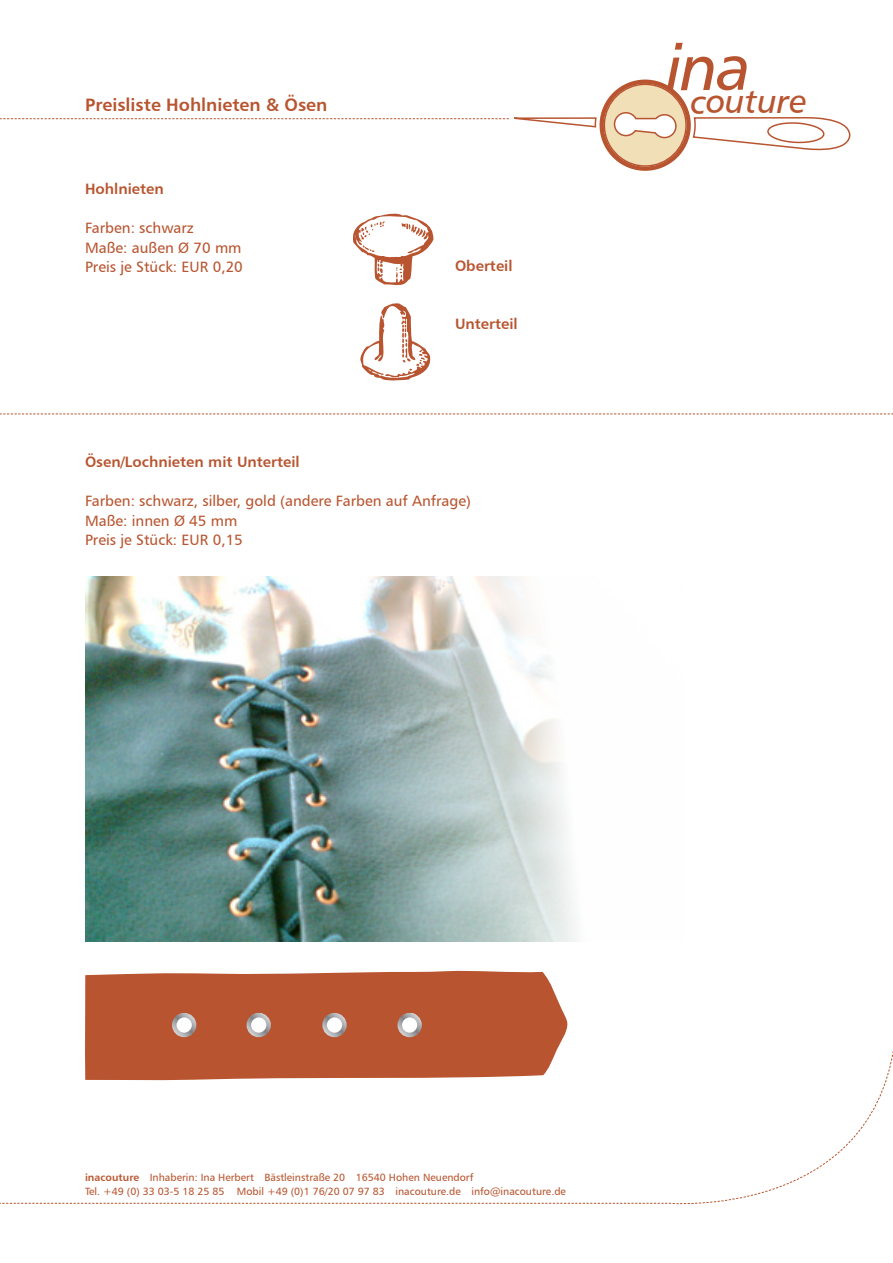
<style>
.page{position:relative;width:893px;height:1263px;background:#fff}
.page>*{position:absolute;margin:0;border:0;box-sizing:border-box;transform-origin:0 0}
.t1{font:33.75px "Humanist 777 BT Italic B";color:#b85530}
.t2{font:18px "Humanist 777 BT Bold B";color:#b85530}
.t3{font:15px "Humanist 777 BT Roman B";color:#b85530}
.t4{font:15px "Humanist 777 BT Bold B";color:#b85530}
.t5{font:10.5px "Humanist 777 BT Roman B";color:#b85530}
.s1{font-family:"Humanist 777 BT Bold B"}
</style>
<div class="page">
<svg style="left:0;top:80px;width:851px;height:91px"></svg>
<svg style="left:0;top:414px;width:893px;height:1px"></svg>
<svg style="left:360px;top:303px;width:71px;height:78px"></svg>
<svg style="left:353px;top:213px;width:81px;height:72px"></svg>
<img style="left:85px;top:576px;width:492px;height:365px">
<svg style="left:85px;top:970px;width:476px;height:36px;background:#be6543"></svg>
<svg style="left:0;top:1006px;width:893px;height:198px"></svg>
<p class="t2" style="left:85px;top:94px;width:244px">Preisliste Hohlnieten &amp; Ösen</p>
<p class="t4" style="left:85px;top:180px;width:80px">Hohlnieten</p>
<p class="t3" style="left:85px;top:219px;width:110px">Farben: schwarz</p>
<p class="t3" style="left:85px;top:238px;width:158px">Maße: außen Ø 70 mm</p>
<p class="t3" style="left:85px;top:258px;width:159px">Preis je Stück: EUR 0,20</p>
<p class="t4" style="left:455px;top:256px;width:59px">Oberteil</p>
<p class="t4" style="left:455px;top:315px;width:64px">Unterteil</p>
<p class="t4" style="left:85px;top:453px;width:216px">Ösen/Lochnieten mit Unterteil</p>
<p class="t3" style="left:85px;top:492px;width:387px">Farben: schwarz, silber, gold (andere Farben auf Anfrage)</p>
<p class="t3" style="left:85px;top:511px;width:154px">Maße: innen Ø 45 mm</p>
<p class="t3" style="left:85px;top:531px;width:159px">Preis je Stück: EUR 0,15</p>
<h1 class="t1" style="left:666px;top:82px;width:142px;rotate:-1deg"><sup>ina</sup>couture</h1>
<p class="t5" style="left:85px;top:1171px;width:390px"><span class="s1">inacouture</span> Inhaberin: Ina Herbert Bästleinstraße 20 16540 Hohen Neuendorf</p>
<p class="t5" style="left:85px;top:1185px;width:482px">Tel. +49 (0) 33 03-5 18 25 85 Mobil +49 (0)1 76/20 07 97 83 inacouture.de info@inacouture.de</p>
</div>
